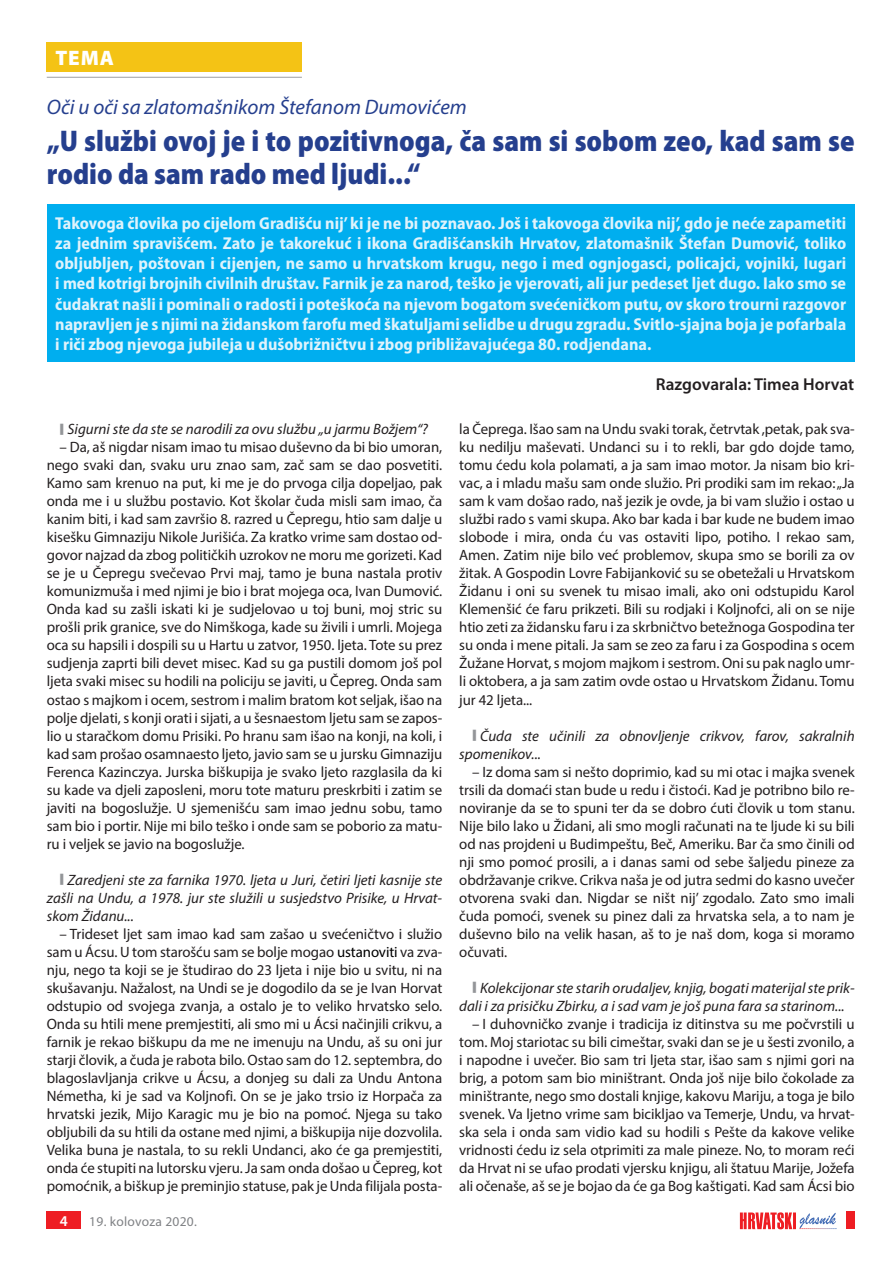
<style>
.page{position:relative;width:893px;height:1263px;background:#fff}
.page>*{position:absolute;margin:0;border:0;box-sizing:border-box;transform-origin:0 0}
.t1{font:900 semi-condensed 30px/33px "Myriad Pro";color:#253f8e;scale:.95 1}
.t2{font:italic 21px "Myriad Pro";color:#253f8e}
.t3{font:900 21px "Myriad Pro";color:#fff}
.t4{font:700 semi-condensed 17.25px/20.2px "Myriad Pro";color:#dff3fc;text-align:justify}
.t5{font:600 17.25px "Myriad Pro";color:#231f20}
.t6{font:15px/18px "Myriad Pro";letter-spacing:-.005em;color:#231f20;text-align:justify}
.t7{font:italic 15px/18px "Myriad Pro";color:#231f20}
.t8{font:600 15px "Myriad Pro";color:#fff}
.t9{font:13.5px "Myriad Pro";letter-spacing:.02em;color:#808285}
.s1{color:#000001}
</style>
<div class="page">
<svg style="left:740px;top:1212px;width:96px;height:17px"></svg>
<div style="left:846px;top:1212px;width:9px;height:17px;background:#ee1d23"></div>
<div style="left:47px;top:1212px;width:34px;height:17px;background:#ee1d23"></div>
<div style="left:47px;top:43px;width:255px;height:29px;background:#f4c315"></div>
<hr style="left:47px;top:77px;width:255px;height:1px;background:#a8a9ad">
<div style="left:47px;top:204px;width:808px;height:157px;background:#00aeef"></div>
<h2 class="t3" style="left:55px;top:44px;width:60px">TEMA</h2>
<h2 class="t2" style="left:47px;top:94px;width:422px">Oči u oči sa zlatomašnikom Štefanom Dumovićem</h2>
<h1 class="t1" style="left:47px;top:123px;width:852px">„U službi ovoj je i to pozitivnoga, ča sam si sobom zeo, kad sam se rodio da sam rado med ljudi...“</h1>
<p class="t4" style="left:55px;top:212px;width:792px">Takovoga človika po cijelom Gradišću nij’ ki je ne bi poznavao. Još i takovoga človika nij’, gdo je neće zapametiti za jednim spravišćem. Zato je takorekuć i ikona Gradišćanskih Hrvatov, zlatomašnik Štefan Dumović, toliko obljubljen, poštovan i cijenjen, ne samo u hrvatskom krugu, nego i med ognjogasci, policajci, vojniki, lugari i med kotrigi brojnih civilnih društav. Farnik je za narod, teško je vjerovati, ali jur pedeset ljet dugo. Iako smo se čudakrat našli i pominali o radosti i poteškoća na njevom bogatom svećeničkom putu, ov skoro trourni razgovor napravljen je s njimi na židanskom farofu med škatuljami selidbe u drugu zgradu. Svitlo-sjajna boja je pofarbala i riči zbog njevoga jubileja u dušobrižničtvu i zbog približavajućega 80. rodjendana.</p>
<p class="t5" style="left:656px;top:373px;width:200px">Razgovarala: Timea Horvat</p>
<p class="t7" style="left:68px;top:420px;width:362px">Sigurni ste da ste se narodili za ovu službu „u jarmu Božjem“?</p>
<p class="t6" style="left:47px;top:438px;width:397px;text-indent:13px">– Da, aš nigdar nisam imao tu misao duševno da bi bio umoran, nego svaki dan, svaku uru znao sam, zač sam se dao posvetiti.<br>Kamo sam krenuo na put, ki me je do prvoga cilja dopeljao, pak onda me i u službu postavio. Kot školar čuda misli sam imao, ča kanim biti, i kad sam završio 8. razred u Čepregu, htio sam dalje u kisešku Gimnaziju Nikole Jurišića. Za kratko vrime sam dostao od&shy;govor najzad da zbog političkih uzrokov ne moru me gorizeti. Kad se je u Čepregu svečevao Prvi maj, tamo je buna nastala protiv komunizmuša i med njimi je bio i brat mojega oca, Ivan Dumović.<br>Onda kad su zašli iskati ki je sudjelovao u toj buni, moj stric su prošli prik granice, sve do Nimškoga, kade su živili i umrli. Mojega oca su hapsili i dospili su u Hartu u zatvor, 1950. ljeta. Tote su prez sudjenja zaprti bili devet misec. Kad su ga pustili domom još pol ljeta svaki misec su hodili na policiju se javiti, u Čepreg. Onda sam ostao s majkom i ocem, sestrom i malim bratom kot seljak, išao na polje djelati, s konji orati i sijati, a u šesnaestom ljetu sam se zapos&shy;lio u staračkom domu Prisiki. Po hranu sam išao na konji, na koli, i kad sam prošao osamnaesto ljeto, javio sam se u jursku Gimnaziju Ferenca Kazinczya. Jurska biškupija je svako ljeto razglasila da ki su kade va djeli zaposleni, moru tote maturu preskrbiti i zatim se javiti na bogoslužje. U sjemenišću sam imao jednu sobu, tamo sam bio i portir. Nije mi bilo teško i onde sam se poborio za matu&shy;ru i veljek se javio na bogoslužje.</p>
<p class="t7" style="left:47px;top:870px;width:397px;text-align:justify;text-indent:21px">Zaredjeni ste za farnika 1970. ljeta u Juri, četiri ljeti kasnije ste zašli na Undu, a 1978. jur ste služili u susjedstvo Prisike, u Hrvat&shy;skom Židanu...</p>
<p class="t6" style="left:47px;top:924px;width:397px;text-indent:13px">– Trideset ljet sam imao kad sam zašao u svećeničtvo i služio sam u Ácsu. U tom starošću sam se bolje mogao <span class="s1">ustanoviti</span> va zva&shy;nju, nego ta koji se je študirao do 23 ljeta i nije bio u svitu, ni na skušavanju. Nažalost, na Undi se je dogodilo da se je Ivan Horvat odstupio od svojega zvanja, a ostalo je to veliko hrvatsko selo.<br>Onda su htili mene premjestiti, ali smo mi u Ácsi načinjili crikvu, a farnik je rekao biškupu da me ne imenuju na Undu, aš su oni jur starji človik, a čuda je rabota bilo. Ostao sam do 12. septembra, do blagoslavljanja crikve u Ácsu, a donjeg su dali za Undu Antona Németha, ki je sad va Koljnofi. On se je jako trsio iz Horpača za hrvatski jezik, Mijo Karagic mu je bio na pomoć. Njega su tako obljubili da su htili da ostane med njimi, a biškupija nije dozvolila.<br>Velika buna je nastala, to su rekli Undanci, ako će ga premjestiti, onda će stupiti na lutorsku vjeru. Ja sam onda došao u Čepreg, kot pomoćnik, a biškup je preminjio statuse, pak je Unda filijala posta-</p>
<p class="t6" style="left:459px;top:420px;width:397px">la Čeprega. Išao sam na Undu svaki torak, četrvtak ,petak, pak sva&shy;ku nedilju maševati. Undanci su i to rekli, bar gdo dojde tamo, tomu ćedu kola polamati, a ja sam imao motor. Ja nisam bio kri&shy;vac, a i mladu mašu sam onde služio. Pri prodiki sam im rekao: „Ja sam k vam došao rado, naš jezik je ovde, ja bi vam služio i ostao u službi rado s vami skupa. Ako bar kada i bar kude ne budem imao slobode i mira, onda ću vas ostaviti lipo, potiho. I rekao sam, Amen. Zatim nije bilo već problemov, skupa smo se borili za ov žitak. A Gospodin Lovre Fabijanković su se obetežali u Hrvatskom Židanu i oni su svenek tu misao imali, ako oni odstupidu Karol Klemenšić će faru prikzeti. Bili su rodjaki i Koljnofci, ali on se nije htio zeti za židansku faru i za skrbničtvo betežnoga Gospodina ter su onda i mene pitali. Ja sam se zeo za faru i za Gospodina s ocem Žužane Horvat, s mojom majkom i sestrom. Oni su pak naglo umr&shy;li oktobera, a ja sam zatim ovde ostao u Hrvatskom Židanu. Tomu jur 42 ljeta...</p>
<p class="t7" style="left:459px;top:726px;width:397px;text-indent:21px">Čuda ste učinili za obnovljenje crikvov, farov, sakralnih spomenikov...</p>
<p class="t6" style="left:459px;top:762px;width:397px;text-indent:13px">– Iz doma sam si nešto doprimio, kad su mi otac i majka svenek trsili da domaći stan bude u redu i čistoći. Kad je potribno bilo re&shy;noviranje da se to spuni ter da se dobro ćuti človik u tom stanu.<br>Nije bilo lako u Židani, ali smo mogli računati na te ljude ki su bili od nas projdeni u Budimpeštu, Beč, Ameriku. Bar ča smo činili od nji smo pomoć prosili, a i danas sami od sebe šaljedu pineze za obdržavanje crikve. Crikva naša je od jutra sedmi do kasno uvečer otvorena svaki dan. Nigdar se ništ nij’ zgodalo. Zato smo imali čuda pomoći, svenek su pinez dali za hrvatska sela, a to nam je duševno bilo na velik hasan, aš to je naš dom, koga si moramo očuvati.</p>
<p class="t7" style="left:459px;top:978px;width:397px;text-indent:21px">Kolekcijonar ste starih orudaljev, knjig, bogati materijal ste prik&shy;dali i za prisičku Zbirku, a i sad vam je još puna fara sa starinom...</p>
<p class="t6" style="left:459px;top:1014px;width:397px;text-indent:13px">– I duhovničko zvanje i tradicija iz ditinstva su me počvrstili u tom. Moj stariotac su bili cimeštar, svaki dan se je u šesti zvonilo, a i napodne i uvečer. Bio sam tri ljeta star, išao sam s njimi gori na brig, a potom sam bio miništrant. Onda još nije bilo čokolade za miništrante, nego smo dostali knjige, kakovu Mariju, a toga je bilo svenek. Va ljetno vrime sam bicikljao va Temerje, Undu, va hrvat&shy;ska sela i onda sam vidio kad su hodili s Pešte da kakove velike vridnosti ćedu iz sela otprimiti za male pineze. No, to moram reći da Hrvat ni se ufao prodati vjersku knjigu, ali štatuu Marije, Jožefa ali očenaše, aš se je bojao da će ga Bog kaštigati. Kad sam Ácsi bio</p>
<p class="t8" style="left:60px;top:1211px;width:10px">4</p>
<p class="t9" style="left:89px;top:1213px;width:109px">19. kolovoza 2020.</p>
</div>
